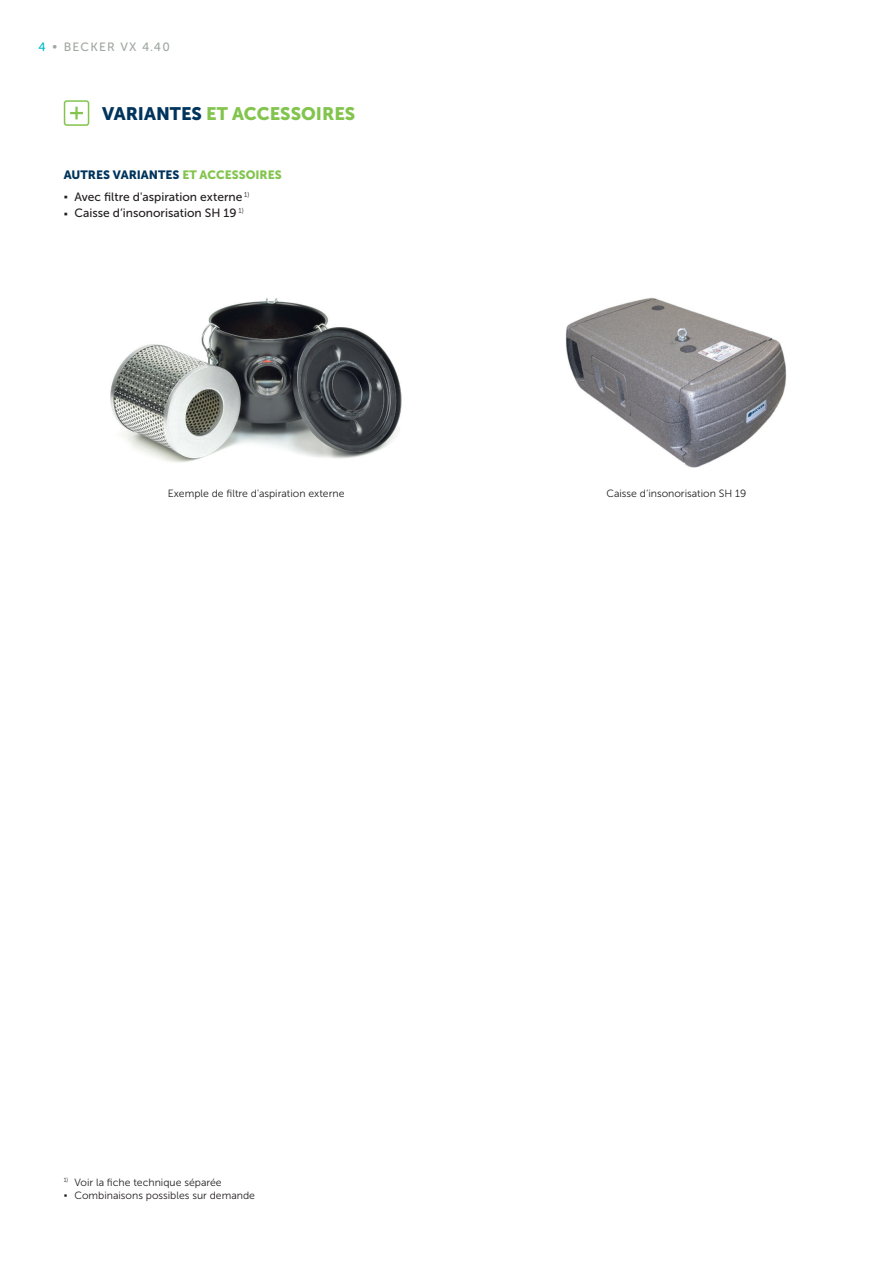
<style>
.page{position:relative;width:893px;height:1263px;background:#fff}
.page>*{position:absolute;margin:0;border:0;box-sizing:border-box;transform-origin:0 0}
.t1{font:18px "Museo Sans 900";color:#82c44d}
.t2{font:12px/16.5px "Museo Sans 500";color:#231f20}
.t3{font:12px "Museo Sans 900";color:#00345c}
.t4{font:12px "Museo Sans 500";letter-spacing:.1em;color:#9fa8a0}
.t5{font:700 12px/16.5px "Verdana";color:#231f20}
.t6{font:10.5px/13.5px "Museo Sans 300";color:#231f20}
.t7{font:700 10.5px "Verdana";color:#231f20}
.t8{font:6.15px "Museo Sans 300";color:#231f20}
.s1{color:#00b7c7}
.s2{color:#00345c}
.s3{color:#82c44d}
</style>
<div class="page">
<div style="left:64px;top:100px;width:25px;height:26px;border:2px solid #82c44d;border-radius:2px"></div>
<svg style="left:70px;top:107px;width:13px;height:12px"></svg>
<img style="left:566px;top:298px;width:221px;height:170px">
<img style="left:110px;top:298px;width:292px;height:165px">
<p class="t4" style="left:38px;top:40px;width:133px"><span class="s1">4</span> • BECKER VX 4.40</p>
<h1 class="t1" style="left:102px;top:103px;width:255px"><span class="s2">VARIANTES</span> ET ACCESSOIRES</h1>
<p class="t3" style="left:64px;top:168px;width:220px">AUTRES VARIANTES <span class="s3">ET ACCESSOIRES</span></p>
<p class="t5" style="left:64px;top:188px;width:6px">▪ ▪</p>
<p class="t2" style="left:74px;top:188px;width:177px">Avec filtre d'aspiration externe <sup>1)<br></sup>Caisse d‘insonorisation SH 19 <sup>1)</sup></p>
<p class="t6" style="left:168px;top:487px;width:178px">Exemple de filtre d'aspiration externe</p>
<p class="t6" style="left:606px;top:487px;width:141px">Caisse d‘insonorisation SH 19</p>
<p class="t8" style="left:64px;top:1177px;width:6px">1)</p>
<p class="t7" style="left:64px;top:1188px;width:5px">▪</p>
<p class="t6" style="left:74px;top:1175px;width:182px">Voir la fiche technique séparée<br>Combinaisons possibles sur demande</p>
</div>
